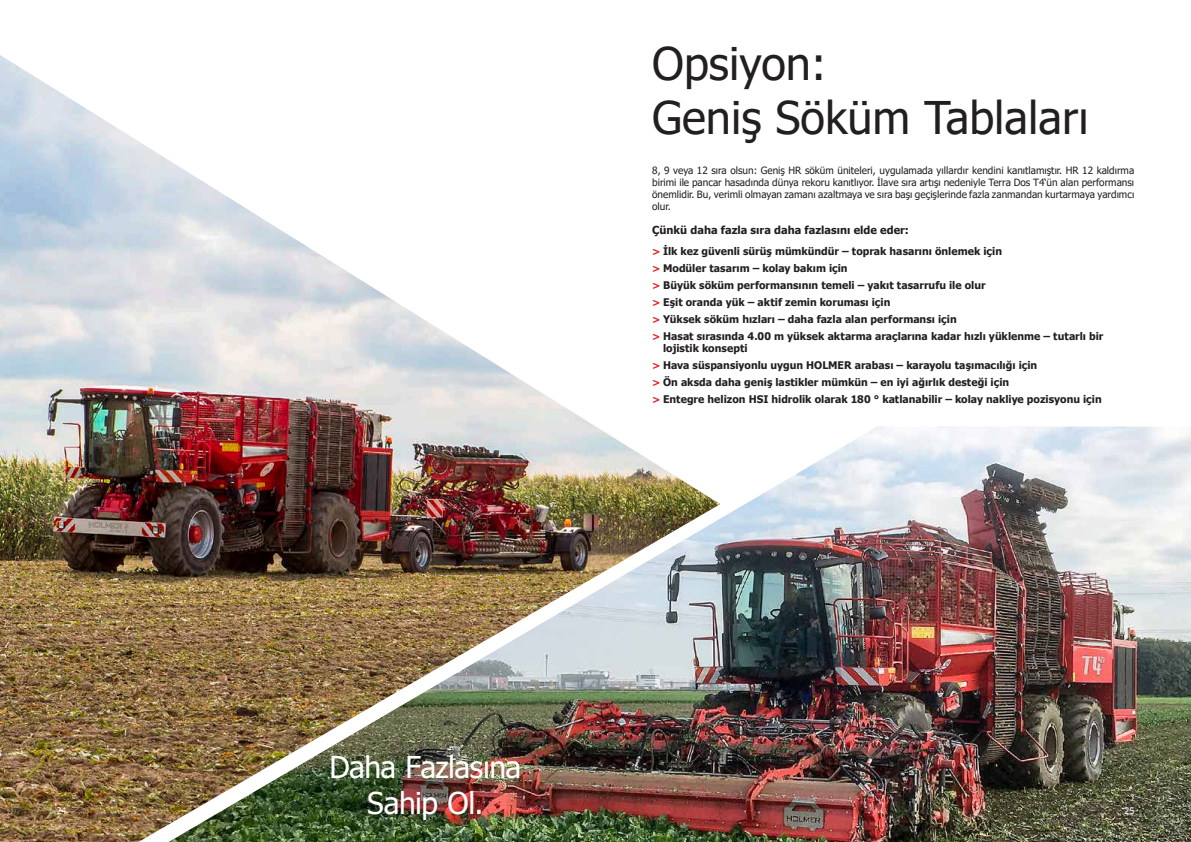
<style>
.page{position:relative;width:1191px;height:842px;background:#fff}
.page>*{position:absolute;margin:0;border:0;box-sizing:border-box;transform-origin:0 0}
.Absatzformat_2{font:45px "Tahoma";color:#231f20}
.t1{font:30px "Tahoma";letter-spacing:-.02em;color:#fff}
.Absatzformat_2-2{font:700 11px "Tahoma";color:#231f20}
.t2{font:700 10.5px/12.6px "Tahoma";color:#231f20}
.Absatzformat_1{font:10px/12px "Tahoma";color:#231f20;text-align:justify}
.t3{font:9px "Tahoma";color:#fff}
.s1{font-size:10px;color:#e51a23}
</style>
<div class="page">
<img style="left:0;top:55px;width:594px;height:787px">
<img style="left:169px;top:426px;width:1022px;height:416px">
<p class="t3" style="left:57px;top:804px;width:11px">24</p>
<p class="Absatzformat_2" style="left:652px;top:33px;width:176px">Opsiyon:</p>
<p class="Absatzformat_2" style="left:652px;top:87px;width:438px">Geniş Söküm Tablaları</p>
<p class="Absatzformat_1" style="left:652px;top:165px;width:483px">8, 9 veya 12 sıra olsun: Geniş HR söküm üniteleri, uygulamada yıllardır kendini kanıtlamıştır. HR 12 kaldırma birimi ile pancar hasadında dünya rekoru kanıtlıyor. İlave sıra artışı nedeniyle Terra Dos T4‘ün alan performansı önemlidir. Bu, verimli olmayan zamanı azaltmaya ve sıra başı geçişlerinde fazla zanmandan kurtarmaya yardımcı olur.</p>
<p class="Absatzformat_2-2" style="left:652px;top:222px;width:258px">Çünkü daha fazla sıra daha fazlasını elde eder:</p>
<p class="t2" style="left:652px;top:246px;width:351px"><span class="s1">&gt;</span> İlk kez güvenli sürüş mümkündür – toprak hasarını önlemek için</p>
<p class="t2" style="left:652px;top:262px;width:197px"><span class="s1">&gt;</span> Modüler tasarım – kolay bakım için</p>
<p class="t2" style="left:652px;top:279px;width:335px"><span class="s1">&gt;</span> Büyük söküm performansının temeli – yakıt tasarrufu ile olur</p>
<p class="t2" style="left:652px;top:296px;width:240px"><span class="s1">&gt;</span> Eşit oranda yük – aktif zemin koruması için</p>
<p class="t2" style="left:652px;top:313px;width:306px"><span class="s1">&gt;</span> Yüksek söküm hızları – daha fazla alan performansı için</p>
<p class="t2" style="left:663px;top:330px;width:442px;text-indent:-11px"><span class="s1">&gt;</span> Hasat sırasında 4.00 m yüksek aktarma araçlarına kadar hızlı yüklenme – tutarlı bir lojistik konsepti</p>
<p class="t2" style="left:652px;top:359px;width:386px"><span class="s1">&gt;</span> Hava süspansiyonlu uygun HOLMER arabası – karayolu taşımacılığı için</p>
<p class="t2" style="left:652px;top:376px;width:358px"><span class="s1">&gt;</span> Ön aksda daha geniş lastikler mümkün – en iyi ağırlık desteği için</p>
<p class="t2" style="left:652px;top:393px;width:451px"><span class="s1">&gt;</span> Entegre helizon HSI hidrolik olarak 180 ° katlanabilir – kolay nakliye pozisyonu için</p>
<p class="t1" style="left:329px;top:747px;width:193px">Daha Fazlasına</p>
<p class="t1" style="left:367px;top:783px;width:118px">Sahip Ol.</p>
<p class="t3" style="left:1124px;top:804px;width:11px">25</p>
</div>
